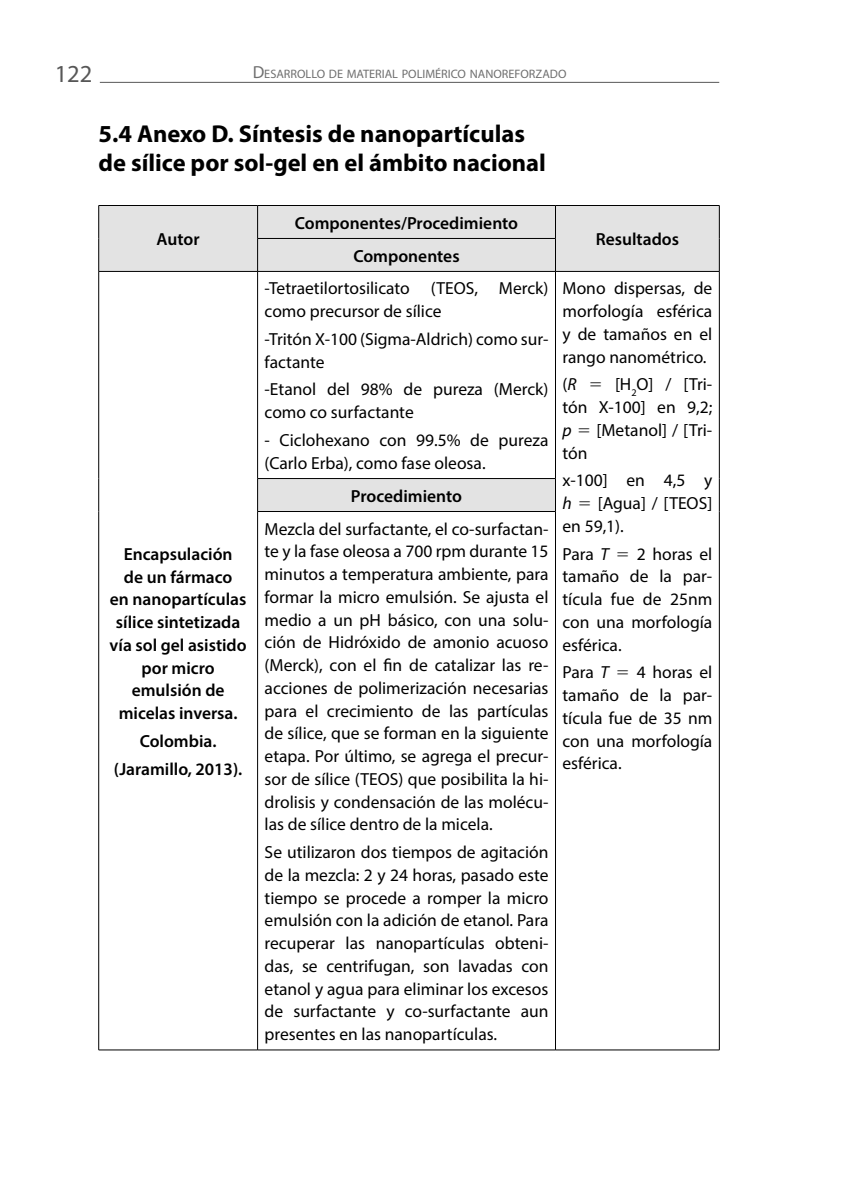
<style>
.page{position:relative;width:845px;height:1191px;background:#fff}
.page>*{position:absolute;margin:0;border:0;box-sizing:border-box;transform-origin:0 0}
.Título_1{font:700 24.5px/29.4px "Myriad Pro";color:#000}
.t1{font:24.5px "Myriad Pro";color:#575757}
.Texto_cuadros{font:17.5px/22.8px "Myriad Pro";color:#000}
.Texto_cuadros-2{font:600 17.5px/22.8px "Myriad Pro";color:#000;text-align:center}
.Título_cuadros{font:600 17.5px "Myriad Pro";color:#000}
.t2{font:12.25px "Myriad Pro";color:#6f6f6f}
.s1{font-size:17.5px}
.s2{font-style:italic}
</style>
<div class="page">
<hr style="left:100px;top:82px;width:619px;height:1px;background:#575757">
<svg style="left:99px;top:206px;width:619px;height:305px"></svg>
<hr style="left:99px;top:205px;width:158px;height:1px;background:#000">
<hr style="left:98px;top:206px;width:1px;height:32px;background:#000">
<hr style="left:257px;top:205px;width:298px;height:1px;background:#000">
<hr style="left:257px;top:206px;width:1px;height:32px;background:#000">
<hr style="left:555px;top:205px;width:164px;height:1px;background:#000">
<hr style="left:555px;top:206px;width:1px;height:32px;background:#000">
<hr style="left:718px;top:206px;width:1px;height:32px;background:#000">
<hr style="left:98px;top:238px;width:1px;height:33px;background:#000">
<hr style="left:257px;top:238px;width:298px;height:1px;background:#000">
<hr style="left:257px;top:239px;width:1px;height:32px;background:#000">
<hr style="left:555px;top:239px;width:1px;height:32px;background:#000">
<hr style="left:718px;top:238px;width:1px;height:33px;background:#000">
<hr style="left:99px;top:271px;width:158px;height:1px;background:#000">
<hr style="left:98px;top:272px;width:1px;height:207px;background:#000">
<hr style="left:257px;top:271px;width:298px;height:1px;background:#000">
<hr style="left:257px;top:272px;width:1px;height:206px;background:#000">
<hr style="left:555px;top:271px;width:164px;height:1px;background:#000">
<hr style="left:555px;top:272px;width:1px;height:206px;background:#000">
<hr style="left:718px;top:272px;width:1px;height:207px;background:#000">
<hr style="left:98px;top:479px;width:1px;height:32px;background:#000">
<hr style="left:257px;top:478px;width:298px;height:1px;background:#000">
<hr style="left:257px;top:479px;width:1px;height:32px;background:#000">
<hr style="left:555px;top:479px;width:1px;height:32px;background:#000">
<hr style="left:718px;top:479px;width:1px;height:32px;background:#000">
<hr style="left:98px;top:511px;width:1px;height:539px;background:#000">
<hr style="left:257px;top:511px;width:298px;height:1px;background:#000">
<hr style="left:257px;top:512px;width:1px;height:538px;background:#000">
<hr style="left:555px;top:512px;width:1px;height:538px;background:#000">
<hr style="left:718px;top:511px;width:1px;height:539px;background:#000">
<hr style="left:99px;top:1050px;width:158px;height:1px;background:#000">
<hr style="left:257px;top:1050px;width:298px;height:1px;background:#000">
<hr style="left:555px;top:1050px;width:164px;height:1px;background:#000">
<svg style="left:590px;top:383px;width:10px;height:4px"></svg>
<svg style="left:578px;top:428px;width:11px;height:4px"></svg>
<svg style="left:579px;top:502px;width:11px;height:3px"></svg>
<h1 class="t1" style="left:55px;top:59px;width:39px">122</h1>
<p class="t2" style="left:252px;top:66px;width:315px"><span class="s1">D</span>ESARROLLO DE MATERIAL POLIMÉRICO NANOREFORZADO</p>
<p class="Título_1" style="left:99px;top:118px;width:448px">5.4 Anexo D. Síntesis de nanopartículas de sílice por sol-gel en el ámbito nacional</p>
<p class="Título_cuadros" style="left:157px;top:228px;width:44px">Autor</p>
<p class="Texto_cuadros-2" style="left:110px;top:542px;width:138px">Encapsulación<br>de un fármaco<br>en nanopartículas sílice sintetizada vía sol gel asistido por micro emulsión de micelas inversa.</p>
<p class="Texto_cuadros-2" style="left:140px;top:729px;width:78px">Colombia.</p>
<p class="Texto_cuadros-2" style="left:114px;top:757px;width:130px">(Jaramillo, 2013).</p>
<p class="Título_cuadros" style="left:295px;top:212px;width:225px">Componentes/Procedimiento</p>
<p class="Título_cuadros" style="left:353px;top:244px;width:108px">Componentes</p>
<p class="Texto_cuadros" style="left:264px;top:277px;width:285px">-Tetraetilortosilicato (TEOS, Merck) como precursor de sílice</p>
<p class="Texto_cuadros" style="left:264px;top:327px;width:285px">-Tritón X-100 (Sigma-Aldrich) como sur&shy;factante</p>
<p class="Texto_cuadros" style="left:264px;top:378px;width:285px">-Etanol del 98% de pureza (Merck) como co surfactante</p>
<p class="Texto_cuadros" style="left:264px;top:428px;width:285px">- Ciclohexano con 99.5% de pureza (Carlo Erba), como fase oleosa.</p>
<p class="Título_cuadros" style="left:351px;top:485px;width:113px">Procedimiento</p>
<p class="Texto_cuadros" style="left:264px;top:517px;width:285px;text-align:justify">Mezcla del surfactante, el co-surfactan&shy;te y la fase oleosa a 700 rpm durante 15 minutos a temperatura ambiente, para formar la micro emulsión. Se ajusta el medio a un pH básico, con una solu&shy;ción de Hidróxido de amonio acuoso (Merck), con el fin de catalizar las re&shy;acciones de polimerización necesarias para el crecimiento de las partículas de sílice, que se forman en la siguiente etapa. Por último, se agrega el precur&shy;sor de sílice (TEOS) que posibilita la hi&shy;drolisis y condensación de las molécu&shy;las de sílice dentro de la micela.</p>
<p class="Texto_cuadros" style="left:264px;top:840px;width:285px;text-align:justify">Se utilizaron dos tiempos de agitación de la mezcla: 2 y 24 horas, pasado este tiempo se procede a romper la micro emulsión con la adición de etanol. Para recuperar las nanopartículas obteni&shy;das, se centrifugan, son lavadas con etanol y agua para eliminar los excesos de surfactante y co-surfactante aun presentes en las nanopartículas.</p>
<p class="Título_cuadros" style="left:595px;top:228px;width:85px">Resultados</p>
<p class="Texto_cuadros" style="left:562px;top:277px;width:151px;text-align:justify">Mono dispersas, de morfología esférica y de tamaños en el rango nanométrico.</p>
<p class="Texto_cuadros" style="left:562px;top:373px;width:16px">(<span class="s2">R</span></p>
<p class="Texto_cuadros" style="left:562px;top:373px;width:151px;text-align:justify;text-indent:52px">[H<sub>2</sub>O] / [Tri&shy;tón X-100] en 9,2; <span class="s2">p</span></p>
<p class="Texto_cuadros" style="left:596px;top:418px;width:117px">[Metanol] / [Tri-</p>
<p class="Texto_cuadros" style="left:562px;top:441px;width:27px">tón</p>
<p class="Texto_cuadros" style="left:562px;top:469px;width:151px">x-100] en 4,5 y <span class="s2">h</span></p>
<p class="Texto_cuadros" style="left:562px;top:492px;width:151px;text-indent:35px">[Agua] / [TEOS] en 59,1).</p>
<p class="Texto_cuadros" style="left:562px;top:542px;width:48px">Para <span class="s2">T</span></p>
<p class="Texto_cuadros" style="left:562px;top:542px;width:151px;text-align:justify;text-indent:74px">2 horas el tamaño de la par&shy;tícula fue de 25nm con una morfología esférica.</p>
<p class="Texto_cuadros" style="left:562px;top:661px;width:48px">Para <span class="s2">T</span></p>
<p class="Texto_cuadros" style="left:562px;top:661px;width:151px;text-align:justify;text-indent:74px">4 horas el tamaño de la par&shy;tícula fue de 35 nm con una morfología esférica.</p>
</div>
